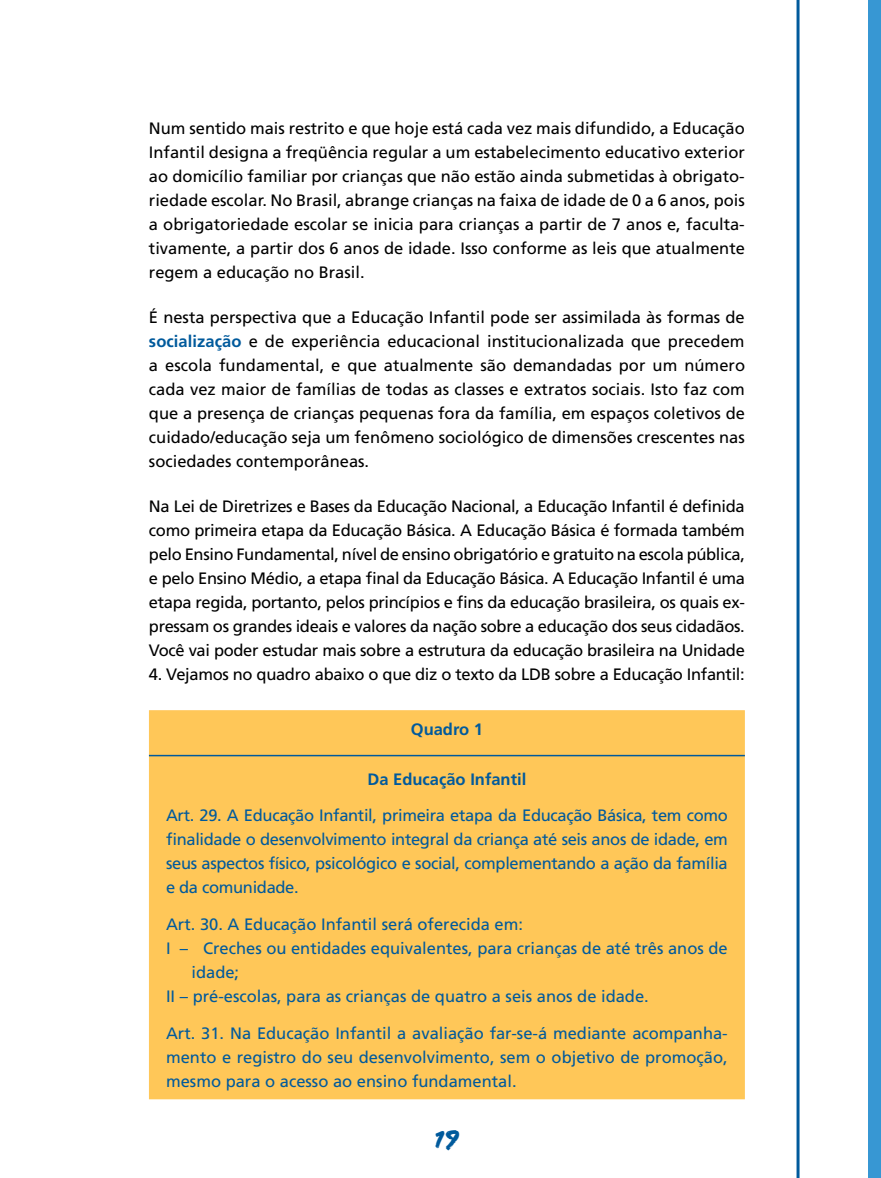
<style>
.page{position:relative;width:881px;height:1178px;background:#fff}
.page>*{position:absolute;margin:0;border:0;box-sizing:border-box;transform-origin:0 0}
.t1{font:27px "Flood";color:#005a9c}
.t2{font:16.5px/24px "Frutiger";letter-spacing:-.02em;color:#000;text-align:justify}
.t3{font:16.5px/24px "Frutiger";color:#005a9c;text-align:justify}
.t4{font:700 16.5px "Frutiger";color:#005a9c}
.s1{font-weight:700;color:#005a9c}
</style>
<div class="page">
<div style="left:867px;top:0;width:13px;height:1178px;background:#3797d3"></div>
<hr style="left:796px;top:0;width:3px;height:1178px;background:#005a9c">
<div style="left:149px;top:710px;width:595px;height:389px;background:#ffc758;border:2px solid #ffc758"></div>
<hr style="left:149px;top:755px;width:595px;height:1px;background:#005a9c">
<p class="t2" style="left:149px;top:116px;width:597px">Num sentido mais restrito e que hoje está cada vez mais difundido, a Educação Infantil designa a freqüência regular a um estabelecimento educativo exterior ao domicílio familiar por crianças que não estão ainda submetidas à obrigato&shy;riedade escolar. No Brasil, abrange crianças na faixa de idade de 0 a 6 anos, pois a obrigatoriedade escolar se inicia para crianças a partir de 7 anos e, faculta&shy;tivamente, a partir dos 6 anos de idade. Isso conforme as leis que atualmente regem a educação no Brasil.</p>
<p class="t2" style="left:149px;top:305px;width:597px">É nesta perspectiva que a Educação Infantil pode ser assimilada às formas de <span class="s1">socialização</span> e de experiência educacional institucionalizada que precedem a escola fundamental, e que atualmente são demandadas por um número cada vez maior de famílias de todas as classes e extratos sociais. Isto faz com que a presença de crianças pequenas fora da família, em espaços coletivos de cuidado/educação seja um fenômeno sociológico de dimensões crescentes nas sociedades contemporâneas.</p>
<p class="t2" style="left:149px;top:494px;width:597px">Na Lei de Diretrizes e Bases da Educação Nacional, a Educação Infantil é definida como primeira etapa da Educação Básica. A Educação Básica é formada também pelo Ensino Fundamental, nível de ensino obrigatório e gratuito na escola pública, e pelo Ensino Médio, a etapa final da Educação Básica. A Educação Infantil é uma etapa regida, portanto, pelos princípios e fins da educação brasileira, os quais ex&shy;pressam os grandes ideais e valores da nação sobre a educação dos seus cidadãos.<br>Você vai poder estudar mais sobre a estrutura da educação brasileira na Unidade</p>
<p class="t2" style="left:149px;top:663px;width:597px">4. Vejamos no quadro abaixo o que diz o texto da LDB sobre a Educação Infantil:</p>
<p class="t4" style="left:410px;top:720px;width:74px">Quadro 1</p>
<p class="t4" style="left:367px;top:769px;width:160px">Da Educação Infantil</p>
<p class="t3" style="left:166px;top:804px;width:563px">Art. 29. A Educação Infantil, primeira etapa da Educação Básica, tem como finalidade o desenvolvimento integral da criança até seis anos de idade, em seus aspectos físico, psicológico e social, complementando a ação da família e da comunidade.</p>
<p class="t3" style="left:166px;top:912px;width:358px">Art. 30. A Educação Infantil será oferecida em:</p>
<p class="t3" style="left:166px;top:936px;width:563px">I – Creches ou entidades equivalentes, para crianças de até três anos de</p>
<p class="t3" style="left:191px;top:960px;width:49px">idade;</p>
<p class="t3" style="left:166px;top:984px;width:484px">II – pré-escolas, para as crianças de quatro a seis anos de idade.</p>
<p class="t3" style="left:166px;top:1021px;width:563px">Art. 31. Na Educação Infantil a avaliação far-se-á mediante acompanha&shy;mento e registro do seu desenvolvimento, sem o objetivo de promoção, mesmo para o acesso ao ensino fundamental.</p>
<h1 class="t1" style="left:434px;top:1123px;width:27px">19</h1>
</div>
